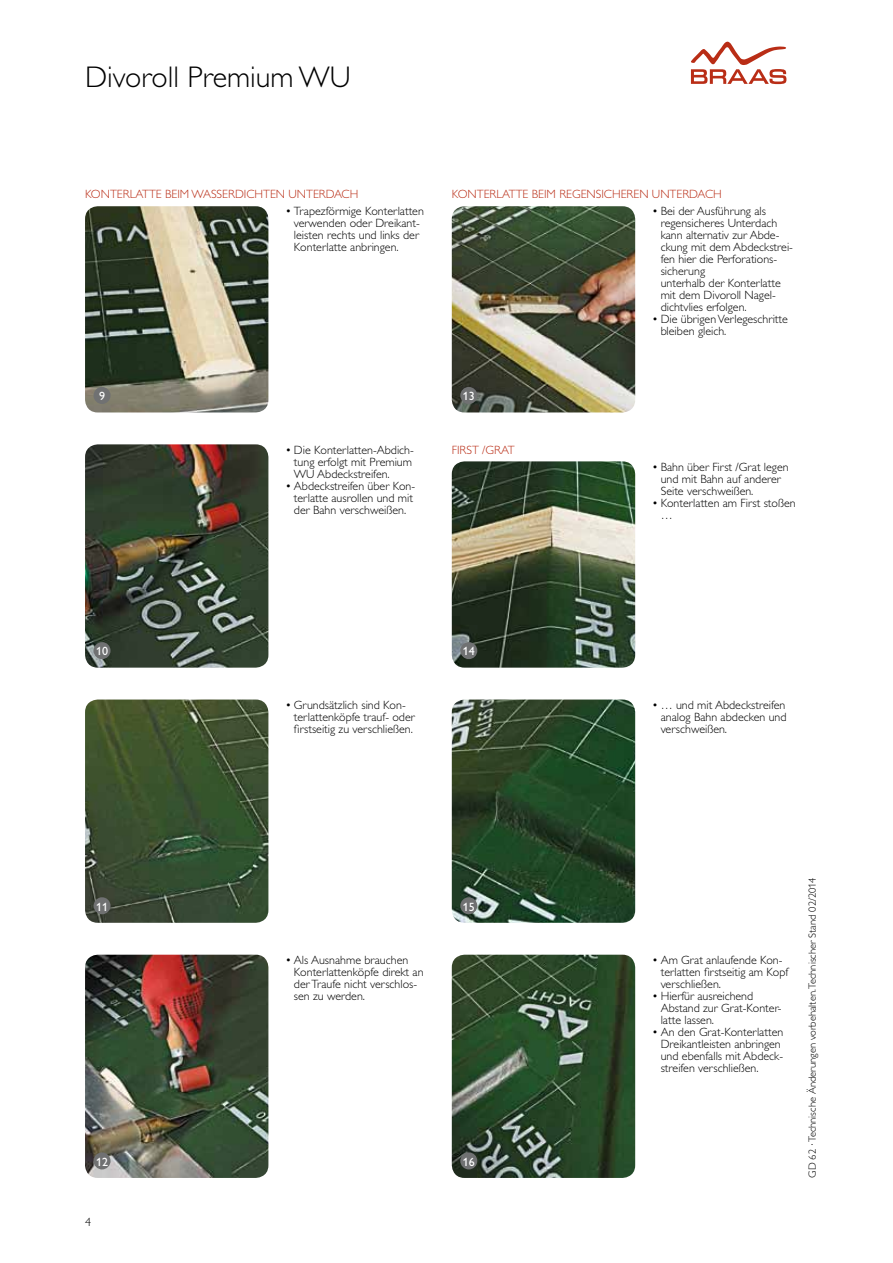
<style>
.page{position:relative;width:893px;height:1263px;background:#fff}
.page>*{position:absolute;margin:0;border:0;box-sizing:border-box;transform-origin:0 0}
.t1{font:300 30px "Gill Alt One";color:#000}
.t2{font:300 12px/12px "Gill Alt One";color:#000}
.t3{font:300 12px "Gill Alt One";color:#b92d16}
.t4{font:12px "Gill Alt One";color:#fff}
.t5{font:300 10.5px "Gill Alt One";color:#000}
</style>
<div class="page">
<svg style="left:691px;top:42px;width:95px;height:42px"></svg>
<img style="left:85px;top:444px;width:183px;height:224px">
<div style="left:94px;top:642px;width:17px;height:17px;background:#707172;border-radius:50%"></div>
<img style="left:85px;top:699px;width:183px;height:224px">
<div style="left:94px;top:897px;width:17px;height:17px;background:#707172;border-radius:50%"></div>
<img style="left:85px;top:955px;width:183px;height:223px">
<div style="left:94px;top:1152px;width:17px;height:17px;background:#707172;border-radius:50%"></div>
<img style="left:452px;top:699px;width:183px;height:224px">
<div style="left:460px;top:897px;width:17px;height:17px;background:#707172;border-radius:50%"></div>
<img style="left:452px;top:955px;width:183px;height:223px">
<div style="left:460px;top:1152px;width:17px;height:17px;background:#707172;border-radius:50%"></div>
<img style="left:85px;top:206px;width:183px;height:206px">
<div style="left:94px;top:387px;width:17px;height:17px;background:#707172;border-radius:50%"></div>
<img style="left:452px;top:206px;width:183px;height:206px">
<div style="left:460px;top:387px;width:17px;height:17px;background:#707172;border-radius:50%"></div>
<img style="left:452px;top:461px;width:183px;height:207px">
<div style="left:460px;top:642px;width:17px;height:17px;background:#707172;border-radius:50%"></div>
<h1 class="t1" style="left:85px;top:60px;width:267px">Divoroll Premium WU</h1>
<p class="t3" style="left:85px;top:188px;width:275px">Konterlatte beim wasserd ichten Unterdach</p>
<p class="t3" style="left:452px;top:188px;width:271px">Konterlatte beim regensicheren Unterdach</p>
<p class="t2" style="left:294px;top:205px;width:131px;text-indent:-9px">• Trapezförmige Konterlatten verwenden oder Dreikant&shy;leisten rechts und links der<br>Konterlatte anbringen.</p>
<p class="t2" style="left:661px;top:205px;width:134px;text-indent:-9px">• Bei der Ausführung als regensicheres Unterdach kann alternativ zur Abde&shy;ckung mit dem Abdeckstrei&shy;fen hier die Perforations&shy;sicherung<br>unterhalb der Konterlatte mit dem Divoroll Nagel&shy;dichtvlies erfolgen.</p>
<p class="t2" style="left:661px;top:313px;width:129px;text-indent:-9px">• Die übrigenVerlegeschritte bleiben gleich.</p>
<p class="t4" style="left:99px;top:389px;width:7px">9</p>
<p class="t4" style="left:463px;top:389px;width:13px">13</p>
<p class="t2" style="left:294px;top:444px;width:121px;text-indent:-9px">• Die Konterlatten-Abdich&shy;tung erfolgt mit Premium<br>WU Abdeckstreifen.</p>
<p class="t2" style="left:285px;top:480px;width:131px;text-align:center">• Abdeckstreifen über Kon&shy;terlatte ausrollen und mit der Bahn verschweißen.</p>
<p class="t3" style="left:452px;top:443px;width:65px">First /Grat</p>
<p class="t2" style="left:661px;top:461px;width:130px;text-indent:-9px">• Bahn über First /Grat legen und mit Bahn auf anderer<br>Seite verschweißen.</p>
<p class="t2" style="left:661px;top:497px;width:136px;text-indent:-9px">• Konterlatten am First stoßen …</p>
<p class="t4" style="left:96px;top:644px;width:13px">10</p>
<p class="t2" style="left:294px;top:699px;width:123px;text-indent:-9px">• Grundsätzlich sind Kon&shy;terlattenköpfe trauf- oder firstseitig zu verschließen.</p>
<p class="t4" style="left:463px;top:644px;width:13px">14</p>
<p class="t2" style="left:661px;top:699px;width:127px;text-align:justify;text-indent:-9px">• … und mit Abdeckstreifen analog Bahn abdecken und verschweißen.</p>
<p class="t4" style="left:96px;top:900px;width:13px">11</p>
<p class="t4" style="left:96px;top:1155px;width:13px">12</p>
<p class="t2" style="left:85px;top:1216px;width:7px">4</p>
<p class="t2" style="left:294px;top:954px;width:131px;text-indent:-9px">• Als Ausnahme brauchen<br>Konterlattenköpfe direkt an der Traufe nicht verschlos&shy;sen zu werden.</p>
<p class="t4" style="left:463px;top:900px;width:13px">15</p>
<p class="t4" style="left:463px;top:1155px;width:13px">16</p>
<p class="t2" style="left:661px;top:954px;width:129px;text-indent:-9px">• Am Grat anlaufende Kon&shy;terlatten firstseitig am Kopf verschließen.</p>
<p class="t2" style="left:661px;top:990px;width:122px;text-indent:-9px">• Hierfür ausreichend<br>Abstand zur Grat-Konter&shy;latte lassen.</p>
<p class="t2" style="left:661px;top:1026px;width:124px;text-indent:-9px">• An den Grat-Konterlatten<br>Dreikantleisten anbringen und ebenfalls mit Abdeck&shy;streifen verschließen.</p>
<p class="t5" style="left:806px;top:1178px;width:302px;rotate:-90deg">GD 62 · Technische Änderungen vorbehalten.Technischer Stand 02/2014</p>
</div>
